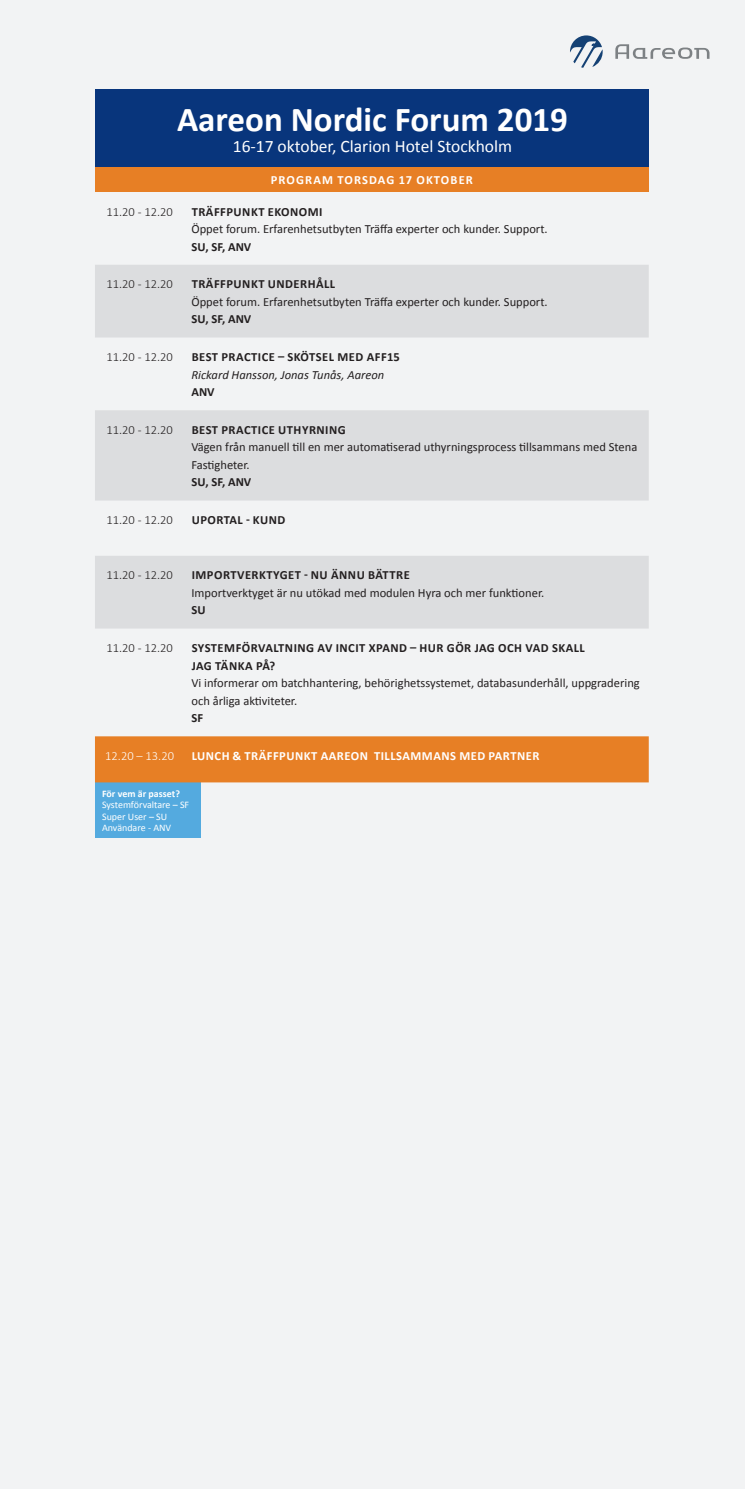
<style>
.page{position:relative;width:745px;height:1489px;background:#fff}
.page>*{position:absolute;margin:0;border:0;box-sizing:border-box;transform-origin:0 0}
.t1{font:700 35px "Calibri";color:#fff}
.t2{font:17.5px "Calibri";color:#fff}
.t3{font:12.5px/17.5px "Calibri";color:#231f20}
.t4{font:700 12.5px/17.5px "Calibri";letter-spacing:.04em;color:#231f20}
.t5{font:300 12.5px "Calibri";color:#231f20}
.t6{font:700 12.5px "Calibri";letter-spacing:.04em;color:#fff}
.t7{font:italic 12.5px "Calibri";color:#231f20}
.t8{font:700 12.5px "Calibri";letter-spacing:.09em;color:#fff}
.t9{font:300 12.5px "Calibri";color:#fff}
.t10{font:10px/11.2px "Calibri";color:#fff}
.t11{font:700 10px "Calibri";color:#fff}
</style>
<div class="page">
<div style="left:0;top:0;width:744px;height:1488px;background:#f2f3f4"></div>
<div style="left:95px;top:167px;width:553px;height:25px;background:#e77f25"></div>
<div style="left:95px;top:89px;width:553px;height:78px;background:#08357c"></div>
<svg style="left:570px;top:35px;width:32px;height:33px"></svg>
<svg style="left:615px;top:44px;width:94px;height:15px"></svg>
<svg style="left:95px;top:628px;width:553px;height:1px"></svg>
<div style="left:95px;top:265px;width:553px;height:73px;background:#dcdddf"></div>
<div style="left:95px;top:410px;width:553px;height:90px;background:#dcdddf"></div>
<svg style="left:95px;top:500px;width:553px;height:128px"></svg>
<div style="left:95px;top:782px;width:105px;height:55px;background:#54aadf"></div>
<div style="left:95px;top:736px;width:553px;height:46px;background:#e77f25"></div>
<h1 class="t1" style="left:177px;top:97px;width:392px">Aareon Nordic Forum 2019</h1>
<h2 class="t2" style="left:233px;top:135px;width:281px">16-17 oktober, Clarion Hotel Stockholm</h2>
<p class="t8" style="left:270px;top:172px;width:203px">PROGRAM TORSDAG 17 OKTOBER</p>
<p class="t5" style="left:106px;top:204px;width:68px">11.20 - 12.20</p>
<p class="t4" style="left:191px;top:203px;width:132px">TRÄFFPUNKT EKONOMI</p>
<p class="t3" style="left:191px;top:220px;width:357px">Öppet forum. Erfarenhetsutbyten Träffa experter och kunder. Support.</p>
<p class="t4" style="left:191px;top:238px;width:61px">SU, SF, ANV</p>
<p class="t5" style="left:106px;top:276px;width:68px">11.20 - 12.20</p>
<p class="t4" style="left:191px;top:275px;width:145px">TRÄFFPUNKT UNDERHÅLL</p>
<p class="t3" style="left:191px;top:293px;width:357px">Öppet forum. Erfarenhetsutbyten Träffa experter och kunder. Support.</p>
<p class="t4" style="left:191px;top:310px;width:61px">SU, SF, ANV</p>
<p class="t5" style="left:106px;top:349px;width:68px">11.20 - 12.20</p>
<p class="t4" style="left:191px;top:348px;width:209px">BEST PRACTICE – SKÖTSEL MED AFF15</p>
<p class="t7" style="left:191px;top:366px;width:194px">Rickard Hansson, Jonas Tunås, Aareon</p>
<p class="t4" style="left:191px;top:383px;width:25px">ANV</p>
<p class="t5" style="left:106px;top:422px;width:68px">11.20 - 12.20</p>
<p class="t4" style="left:191px;top:421px;width:155px">BEST PRACTICE UTHYRNING</p>
<p class="t3" style="left:191px;top:438px;width:447px">Vägen från manuell till en mer automatiserad uthyrningsprocess tillsammans med Stena<br>Fastigheter.</p>
<p class="t4" style="left:191px;top:473px;width:61px">SU, SF, ANV</p>
<p class="t5" style="left:106px;top:512px;width:68px">11.20 - 12.20</p>
<p class="t4" style="left:191px;top:511px;width:95px">UPORTAL - KUND</p>
<p class="t5" style="left:106px;top:567px;width:68px">11.20 - 12.20</p>
<p class="t4" style="left:191px;top:566px;width:219px">IMPORTVERKTYGET - NU ÄNNU BÄTTRE</p>
<p class="t3" style="left:191px;top:584px;width:354px">Importverktyget är nu utökad med modulen Hyra och mer funktioner.</p>
<p class="t4" style="left:191px;top:601px;width:16px">SU</p>
<p class="t5" style="left:106px;top:640px;width:68px">11.20 - 12.20</p>
<p class="t4" style="left:191px;top:639px;width:394px">SYSTEMFÖRVALTNING AV INCIT XPAND – HUR GÖR JAG OCH VAD SKALL<br>JAG TÄNKA PÅ?</p>
<p class="t3" style="left:191px;top:674px;width:449px">Vi informerar om batchhantering, behörighetssystemet, databasunderhåll, uppgradering och årliga aktiviteter.</p>
<p class="t4" style="left:191px;top:709px;width:13px">SF</p>
<p class="t9" style="left:105px;top:748px;width:70px">12.20 – 13.20</p>
<p class="t6" style="left:191px;top:747px;width:349px">LUNCH &amp; TRÄFFPUNKT AAREON TILLSAMMANS MED PARTNER</p>
<p class="t11" style="left:102px;top:787px;width:79px">För vem är passet?</p>
<p class="t10" style="left:102px;top:799px;width:89px">Systemförvaltare – SF<br>Super User – SU<br>Användare - ANV</p>
</div>
